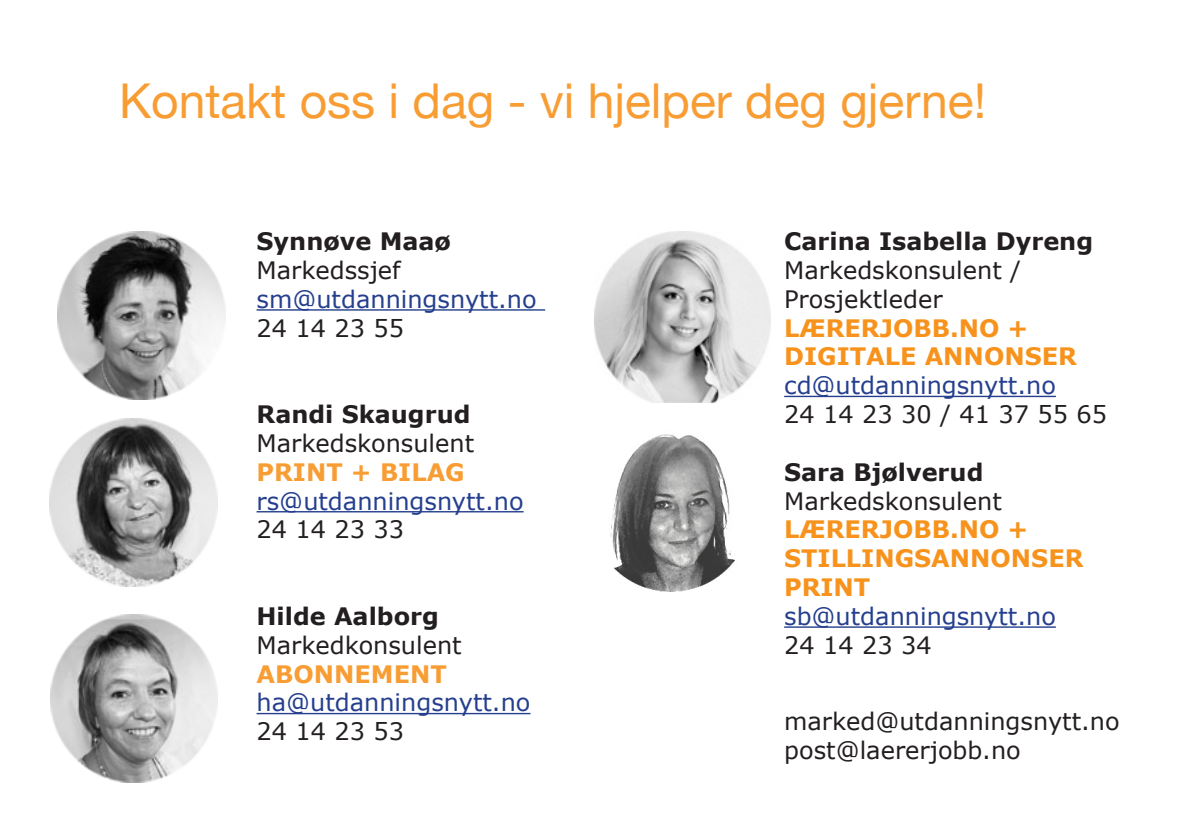
<style>
.page{position:relative;width:1191px;height:840px;background:#fff}
.page>*{position:absolute;margin:0;border:0;box-sizing:border-box;transform-origin:0 0}
.t1{font:48px "Helvetica Neue";color:#f89d33}
.t2{font:24px "Verdana";color:#231f20}
.t3{font:24px "Verdana";color:#253f8e}
.t4{font:700 24px "Verdana";color:#231f20}
.t5{font:700 24px/28.8px "Verdana";color:#f7931d}
.t6{font:700 24px "Verdana";color:#f89d33}
</style>
<div class="page">
<hr style="left:256px;top:309px;width:289px;height:1px;background:#253f8e">
<hr style="left:256px;top:510px;width:267px;height:2px;background:#253f8e">
<hr style="left:256px;top:712px;width:274px;height:1px;background:#253f8e">
<hr style="left:784px;top:395px;width:272px;height:2px;background:#253f8e">
<hr style="left:784px;top:626px;width:272px;height:1px;background:#253f8e">
<img style="left:57px;top:232px;width:168px;height:167px">
<img style="left:50px;top:418px;width:168px;height:168px">
<img style="left:50px;top:614px;width:168px;height:167px">
<img style="left:594px;top:232px;width:176px;height:170px">
<img style="left:610px;top:434px;width:125px;height:156px">
<p class="t1" style="left:119px;top:72px;width:868px">Kontakt oss i dag - vi hjelper deg gjerne!</p>
<p class="t4" style="left:256px;top:224px;width:196px">Synnøve Maaø</p>
<p class="t2" style="left:256px;top:253px;width:146px">Markedssjef</p>
<p class="t3" style="left:256px;top:282px;width:282px">sm@utdanningsnytt.no</p>
<p class="t2" style="left:256px;top:311px;width:149px">24 14 23 55</p>
<p class="t4" style="left:256px;top:397px;width:215px">Randi Skaugrud</p>
<p class="t2" style="left:256px;top:426px;width:219px">Markedskonsulent</p>
<p class="t6" style="left:256px;top:455px;width:210px">PRINT + BILAG</p>
<p class="t3" style="left:256px;top:484px;width:268px">rs@utdanningsnytt.no</p>
<p class="t2" style="left:256px;top:513px;width:149px">24 14 23 33</p>
<p class="t4" style="left:256px;top:599px;width:184px">Hilde Aalborg</p>
<p class="t2" style="left:256px;top:628px;width:207px">Markedkonsulent</p>
<p class="t6" style="left:256px;top:656px;width:192px">ABONNEMENT</p>
<p class="t3" style="left:256px;top:685px;width:275px">ha@utdanningsnytt.no</p>
<p class="t2" style="left:256px;top:714px;width:149px">24 14 23 53</p>
<p class="t4" style="left:784px;top:224px;width:310px">Carina Isabella Dyreng</p>
<p class="t2" style="left:784px;top:253px;width:238px">Markedskonsulent /</p>
<p class="t2" style="left:784px;top:282px;width:160px">Prosjektleder</p>
<p class="t5" style="left:784px;top:313px;width:246px">LÆRERJOBB.NO +</p>
<p class="t5" style="left:784px;top:341px;width:294px">DIGITALE ANNONSER</p>
<p class="t3" style="left:784px;top:369px;width:273px">cd@utdanningsnytt.no</p>
<p class="t2" style="left:784px;top:397px;width:324px">24 14 23 30 / 41 37 55 65</p>
<p class="t4" style="left:784px;top:455px;width:201px">Sara Bjølverud</p>
<p class="t2" style="left:784px;top:484px;width:219px">Markedskonsulent</p>
<p class="t5" style="left:784px;top:514px;width:246px">LÆRERJOBB.NO +</p>
<p class="t5" style="left:784px;top:543px;width:301px">STILLINGSANNONSER<br>PRINT</p>
<p class="t3" style="left:784px;top:599px;width:273px">sb@utdanningsnytt.no</p>
<p class="t2" style="left:784px;top:628px;width:149px">24 14 23 34</p>
<p class="t2" style="left:784px;top:704px;width:337px">marked@utdanningsnytt.no</p>
<p class="t2" style="left:784px;top:733px;width:238px">post@laererjobb.no</p>
</div>
